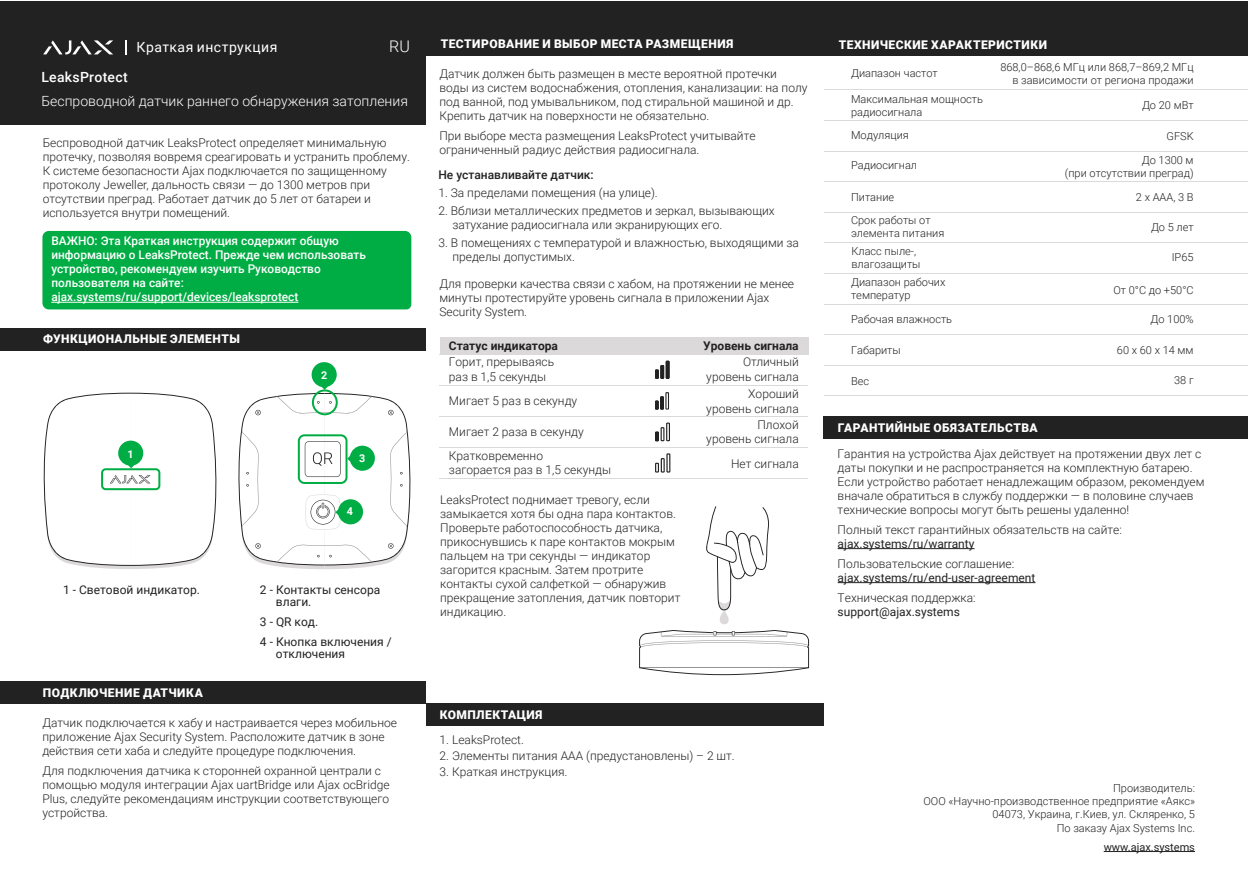
<style>
.page{position:relative;width:1248px;height:896px;background:#fff}
.page>*{position:absolute;margin:0;border:0;box-sizing:border-box;transform-origin:0 0}
.t1{font:300 16px "Roboto";color:#fff}
.t2{font:300 14px "Roboto";color:#fff}
.t3{font:14px "Roboto";letter-spacing:.035em;color:#fff}
.t4{font:500 14px "Roboto";letter-spacing:.02em;color:#fff}
.t5{font:300 12px/14px "Roboto";color:#222}
.t6{font:500 12px/14px "Roboto";color:#fff}
.t7{font:12px/12px "Roboto";color:#222}
.t8{font:900 12px "Roboto";letter-spacing:.04em;color:#fff}
.t9{font:700 12px "Roboto";color:#222}
.t10{font:500 12px "Roboto";color:#222}
.t11{font:300 11px/13.2px "Roboto";color:#222}
.t12{font:11px "Roboto";color:#222}
.t13{font:700 10.8px "Roboto";color:#fff}
</style>
<div class="page">
<div style="left:0;top:681px;width:425px;height:22px;background:#222"></div>
<div style="left:823px;top:1px;width:424px;height:55px;background:#222"></div>
<div style="left:0;top:1px;width:425px;height:123px;background:#222"></div>
<svg style="left:43px;top:40px;width:70px;height:14px"></svg>
<svg style="left:126px;top:40px;width:1px;height:14px"></svg>
<div style="left:42px;top:231px;width:369px;height:78px;background:#00ad44"></div>
<hr style="left:51px;top:302px;width:247px;height:1px;background:#fff">
<div style="left:0;top:328px;width:425px;height:22px;background:#222"></div>
<div style="left:425px;top:1px;width:398px;height:55px;background:#222"></div>
<svg style="left:655px;top:361px;width:14px;height:18px"></svg>
<svg style="left:655px;top:392px;width:14px;height:17px"></svg>
<svg style="left:655px;top:422px;width:15px;height:19px"></svg>
<svg style="left:655px;top:453px;width:15px;height:19px"></svg>
<div style="left:440px;top:337px;width:368px;height:17px;background:#dcd9da"></div>
<hr style="left:440px;top:385px;width:368px;height:1px;background:#dcd9da">
<hr style="left:440px;top:416px;width:368px;height:1px;background:#dcd9da">
<hr style="left:440px;top:447px;width:368px;height:1px;background:#dcd9da">
<hr style="left:440px;top:478px;width:368px;height:1px;background:#dcd9da">
<hr style="left:440px;top:354px;width:368px;height:1px;background:#dcd9da">
<div style="left:425px;top:703px;width:398px;height:23px;background:#222"></div>
<hr style="left:823px;top:181px;width:424px;height:1px;background:#dcd9da">
<hr style="left:823px;top:212px;width:424px;height:1px;background:#dcd9da">
<hr style="left:823px;top:273px;width:424px;height:1px;background:#dcd9da">
<hr style="left:823px;top:304px;width:424px;height:1px;background:#dcd9da">
<hr style="left:823px;top:334px;width:424px;height:1px;background:#dcd9da">
<hr style="left:823px;top:365px;width:424px;height:1px;background:#dcd9da">
<hr style="left:823px;top:395px;width:424px;height:1px;background:#dcd9da">
<hr style="left:823px;top:90px;width:424px;height:1px;background:#dcd9da">
<hr style="left:823px;top:120px;width:424px;height:1px;background:#dcd9da">
<hr style="left:823px;top:151px;width:424px;height:1px;background:#dcd9da">
<svg style="left:43px;top:393px;width:174px;height:176px"></svg>
<svg style="left:238px;top:362px;width:173px;height:207px"></svg>
<div style="left:312px;top:389px;width:26px;height:26px;border:2px solid #00ad44;border-radius:50%"></div>
<div style="left:298px;top:434px;width:49px;height:50px;border:2px solid #00ad44;border-radius:6px"></div>
<svg style="left:639px;top:630px;width:170px;height:46px"></svg>
<svg style="left:706px;top:506px;width:63px;height:118px"></svg>
<hr style="left:823px;top:242px;width:424px;height:1px;background:#dcd9da">
<div style="left:823px;top:416px;width:424px;height:23px;background:#222"></div>
<hr style="left:837px;top:548px;width:137px;height:1px;background:#222">
<hr style="left:837px;top:582px;width:198px;height:1px;background:#222">
<hr style="left:1103px;top:851px;width:91px;height:1px;background:#222">
<p class="t8" style="left:441px;top:36px;width:294px">ТЕСТИРОВАНИЕ И ВЫБОР МЕСТА РАЗМЕЩЕНИЯ</p>
<p class="t3" style="left:136px;top:37px;width:142px">Краткая инструкция</p>
<h1 class="t1" style="left:389px;top:35px;width:22px">RU</h1>
<p class="t8" style="left:838px;top:36px;width:210px">ТЕХНИЧЕСКИЕ ХАРАКТЕРИСТИКИ</p>
<p class="t4" style="left:41px;top:67px;width:88px">LeaksProtect</p>
<p class="t2" style="left:41px;top:91px;width:368px">Беспроводной датчик раннего обнаружения затопления</p>
<p class="t5" style="left:43px;top:135px;width:369px">Беспроводной датчик LeaksProtect определяет минимальную протечку, позволяя вовремя среагировать и устранить проблему.<br>К системе безопасности Ajax подключается по защищенному протоколу Jeweller, дальность связи — до 1300 метров при отсутствии преград. Работает датчик до 5 лет от батареи и используется внутри помещений.</p>
<p class="t6" style="left:51px;top:234px;width:316px">ВАЖНО: Эта Краткая инструкция содержит общую информацию о LeaksProtect. Прежде чем использовать устройство, рекомендуем изучить Руководство пользователя на сайте: ajax.systems/ru/support/devices/leaksprotect</p>
<p class="t8" style="left:43px;top:331px;width:198px">ФУНКЦИОНАЛЬНЫЕ ЭЛЕМЕНТЫ</p>
<p class="t13" style="left:321px;top:368px;width:8px">2</p>
<p class="t13" style="left:128px;top:446px;width:8px">1</p>
<p class="t7" style="left:63px;top:583px;width:138px">1 - Световой индикатор.</p>
<p class="t13" style="left:359px;top:450px;width:8px">3</p>
<p class="t13" style="left:347px;top:503px;width:8px">4</p>
<p class="t7" style="left:276px;top:583px;width:106px;text-indent:-16px">2 - Контакты сенсора влаги.</p>
<p class="t7" style="left:260px;top:611px;width:133px;line-height:20px">3 - QR код.<br>4 - Кнопка включения /</p>
<p class="t7" style="left:276px;top:647px;width:71px">отключения</p>
<p class="t8" style="left:43px;top:684px;width:161px">ПОДКЛЮЧЕНИЕ ДАТЧИКА</p>
<p class="t5" style="left:42px;top:715px;width:356px">Датчик подключается к хабу и настраивается через мобильное приложение Ajax Security System. Расположите датчик в зоне действия сети хаба и следуйте процедуре подключения.</p>
<p class="t5" style="left:42px;top:763px;width:348px">Для подключения датчика к сторонней охранной централи с помощью модуля интеграции Ajax uartBridge или Ajax ocBridge Plus, следуйте рекомендациям инструкции соответствующего устройства.</p>
<p class="t5" style="left:439px;top:66px;width:369px">Датчик должен быть размещен в месте вероятной протечки воды из систем водоснабжения, отопления, канализации: на полу под ванной, под умывальником, под стиральной машиной и др.<br>Крепить датчик на поверхности не обязательно.</p>
<p class="t5" style="left:439px;top:128px;width:317px">При выборе места размещения LeaksProtect учитывайте ограниченный радиус действия радиосигнала.</p>
<p class="t10" style="left:438px;top:167px;width:157px">Не устанавливайте датчик:</p>
<p class="t5" style="left:438px;top:186px;width:221px">1. За пределами помещения (на улице).</p>
<p class="t5" style="left:452px;top:204px;width:324px;text-indent:-14px">2. Вблизи металлических предметов и зеркал, вызывающих затухание радиосигнала или экранирующих его.</p>
<p class="t5" style="left:452px;top:236px;width:348px;text-indent:-14px">3. В помещениях с температурой и влажностью, выходящими за пределы допустимых.</p>
<p class="t5" style="left:439px;top:276px;width:356px">Для проверки качества связи с хабом, на протяжении не менее минуты протестируйте уровень сигнала в приложении Ajax<br>Security System.</p>
<p class="t9" style="left:449px;top:337px;width:111px">Статус индикатора</p>
<p class="t9" style="left:703px;top:337px;width:97px">Уровень сигнала</p>
<p class="t5" style="left:449px;top:354px;width:107px">Горит, прерываясь раз в 1,5 секунды</p>
<p class="t5" style="left:449px;top:394px;width:130px">Мигает 5 раз в секунду</p>
<p class="t5" style="left:449px;top:424px;width:136px">Мигает 2 раза в секунду</p>
<p class="t5" style="left:449px;top:448px;width:164px">Кратковременно<br>загорается раз в 1,5 секунды</p>
<p class="t5" style="left:440px;top:492px;width:242px">LeaksProtect поднимает тревогу, если замыкается хотя бы одна пара контактов.<br>Проверьте работоспособность датчика, прикоснувшись к паре контактов мокрым пальцем на три секунды — индикатор загорится красным. Затем протрите контакты сухой салфеткой — обнаружив прекращение затопления, датчик повторит индикацию.</p>
<p class="t5" style="left:706px;top:354px;width:94px;text-align:right">Отличный уровень сигнала</p>
<p class="t5" style="left:706px;top:386px;width:94px;text-align:right">Хороший уровень сигнала</p>
<p class="t5" style="left:706px;top:417px;width:94px;text-align:right">Плохой<br>уровень сигнала</p>
<p class="t5" style="left:731px;top:456px;width:69px">Нет сигнала</p>
<p class="t8" style="left:440px;top:706px;width:104px">КОМПЛЕКТАЦИЯ</p>
<p class="t5" style="left:439px;top:732px;width:86px">1. LeaksProtect.</p>
<p class="t5" style="left:439px;top:748px;width:296px">2. Элементы питания ААА (предустановлены) – 2 шт.</p>
<p class="t5" style="left:439px;top:764px;width:129px">3. Краткая инструкция.</p>
<p class="t11" style="left:851px;top:66px;width:88px">Диапазон частот</p>
<p class="t11" style="left:1000px;top:60px;width:195px;text-align:right">868,0–868,6 МГц или 868,7–869,2 МГц в зависимости от региона продажи</p>
<p class="t11" style="left:851px;top:92px;width:133px">Максимальная мощность радиосигнала</p>
<p class="t11" style="left:1141px;top:98px;width:53px">До 20 мВт</p>
<p class="t11" style="left:851px;top:128px;width:59px">Модуляция</p>
<p class="t11" style="left:1166px;top:129px;width:29px">GFSK</p>
<p class="t11" style="left:851px;top:158px;width:68px">Радиосигнал</p>
<p class="t11" style="left:1064px;top:153px;width:130px;text-align:right">До 1300 м<br>(при отсутствии преград)</p>
<p class="t11" style="left:851px;top:190px;width:45px">Питание</p>
<p class="t11" style="left:1135px;top:190px;width:59px">2 х ААА, 3 В</p>
<p class="t11" style="left:851px;top:213px;width:95px">Срок работы от элемента питания</p>
<p class="t11" style="left:1150px;top:220px;width:44px">До 5 лет</p>
<p class="t11" style="left:851px;top:244px;width:70px">Класс пыле-, влагозащиты</p>
<p class="t11" style="left:1171px;top:250px;width:23px">IP65</p>
<p class="t11" style="left:851px;top:275px;width:96px">Диапазон рабочих температур</p>
<p class="t11" style="left:1113px;top:283px;width:82px">От 0°С до +50°С</p>
<p class="t11" style="left:851px;top:312px;width:103px">Рабочая влажность</p>
<p class="t11" style="left:1150px;top:312px;width:45px">До 100%</p>
<p class="t11" style="left:851px;top:343px;width:51px">Габариты</p>
<p class="t11" style="left:1116px;top:343px;width:78px">60 х 60 х 14 мм</p>
<p class="t11" style="left:851px;top:374px;width:20px">Вес</p>
<p class="t11" style="left:1173px;top:373px;width:21px">38 г</p>
<p class="t8" style="left:837px;top:419px;width:201px">ГАРАНТИЙНЫЕ ОБЯЗАТЕЛЬСТВА</p>
<p class="t5" style="left:837px;top:446px;width:368px">Гарантия на устройства Ajax действует на протяжении двух лет с даты покупки и не распространяется на комплектную батарею.<br>Если устройство работает ненадлежащим образом, рекомендуем вначале обратиться в службу поддержки — в половине случаев технические вопросы могут быть решены удаленно!</p>
<p class="t5" style="left:837px;top:522px;width:286px">Полный текст гарантийных обязательств на сайте:</p>
<p class="t7" style="left:837px;top:537px;width:138px">ajax.systems/ru/warranty</p>
<p class="t5" style="left:837px;top:556px;width:178px">Пользовательские соглашение:</p>
<p class="t7" style="left:837px;top:571px;width:199px">ajax.systems/ru/end-user-agreement</p>
<p class="t5" style="left:837px;top:590px;width:140px">Техническая поддержка:</p>
<p class="t7" style="left:837px;top:605px;width:124px">support@ajax.systems</p>
<p class="t11" style="left:923px;top:781px;width:273px;text-align:right">Производитель:<br>ООО «Научно-производственное предприятие «Аякс» 04073, Украина, г.Киев, ул. Скляренко, 5<br>По заказу Ajax Systems Inc.</p>
<p class="t12" style="left:1103px;top:839px;width:93px">www.ajax.systems</p>
</div>
